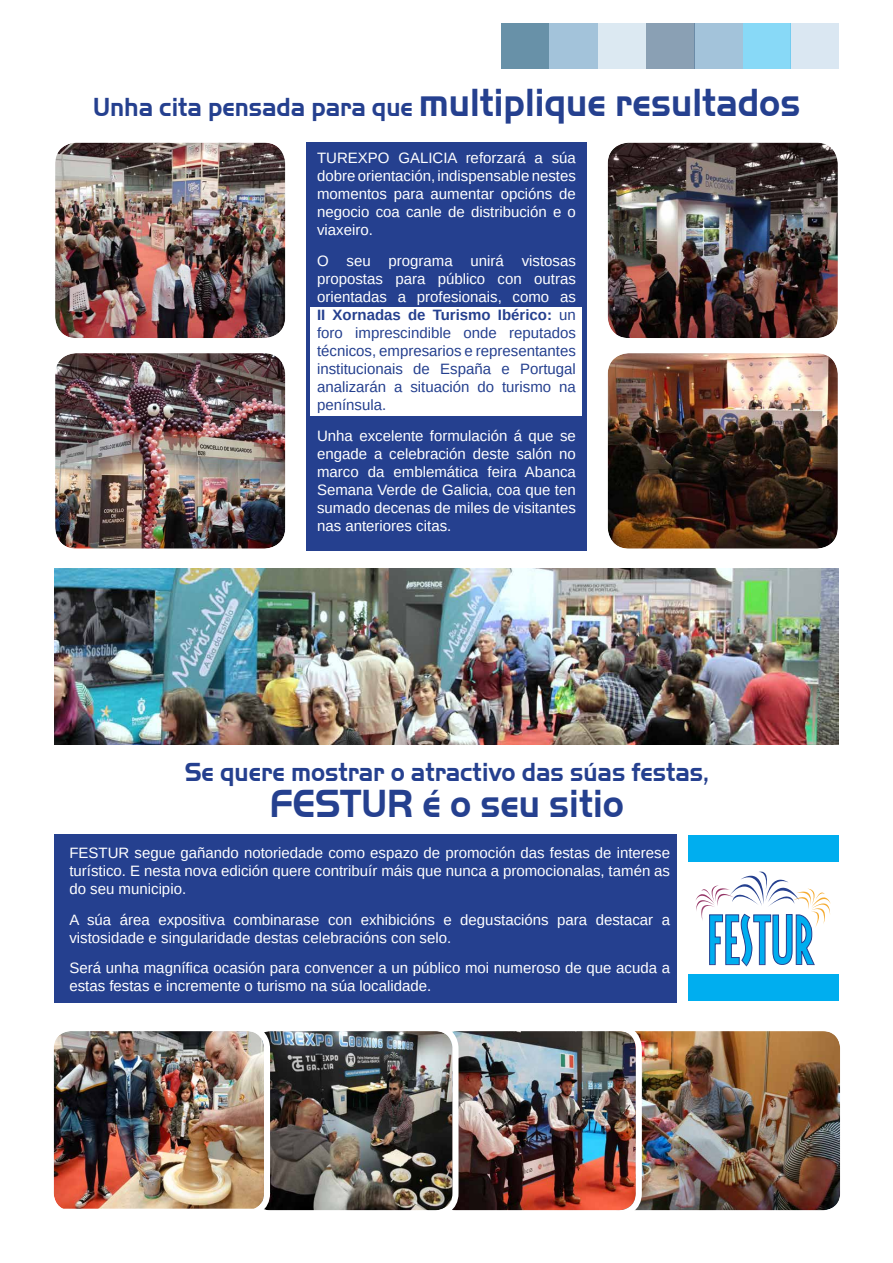
<style>
.page{position:relative;width:893px;height:1263px;background:#fff}
.page>*{position:absolute;margin:0;border:0;box-sizing:border-box;transform-origin:0 0}
.t1{font:700 40.5px "Handel Got D";color:#25408f;scale:.9 1}
.t2{font:700 27px "Handel Got D";color:#25408f;scale:.9 1}
.t3{font:15px/18px "Arimo";color:#fff;text-align:justify}
.t4{font:15px/18px "Arimo";color:#25408f;text-align:justify}
.s1{font-size:40.5px}
.s2{color:#fff}
.s3{font-weight:700}
</style>
<div class="page">
<div style="left:791px;top:23px;width:48px;height:45px;background:#dae7f2"></div>
<div style="left:742px;top:23px;width:49px;height:45px;background:#88d9f7"></div>
<div style="left:694px;top:23px;width:48px;height:45px;background:#a3c3da"></div>
<div style="left:646px;top:23px;width:48px;height:45px;background:#8aa0b4"></div>
<div style="left:598px;top:23px;width:48px;height:45px;background:#dce9f2"></div>
<div style="left:501px;top:23px;width:49px;height:45px;background:#6891a8"></div>
<div style="left:549px;top:23px;width:49px;height:45px;background:#a3c3da"></div>
<div style="left:55px;top:835px;width:622px;height:168px;background:#25408f"></div>
<img style="left:637px;top:1032px;width:202px;height:177px">
<div style="left:596px;top:1025px;width:250px;height:191px;border:6px solid #fff;border-radius:20px"></div>
<img style="left:453px;top:1032px;width:182px;height:177px">
<div style="left:432px;top:1025px;width:210px;height:191px;border:6px solid #fff;border-radius:20px"></div>
<img style="left:265px;top:1032px;width:186px;height:177px">
<div style="left:247px;top:1025px;width:211px;height:191px;border:6px solid #fff;border-radius:20px"></div>
<img style="left:55px;top:1032px;width:208px;height:177px">
<div style="left:48px;top:1025px;width:222px;height:191px;border:6px solid #fff;border-radius:20px"></div>
<svg style="left:695px;top:874px;width:136px;height:88px"></svg>
<div style="left:676px;top:823px;width:174px;height:51px;background:#fff"></div>
<div style="left:688px;top:835px;width:150px;height:27px;background:#00aeef"></div>
<div style="left:676px;top:962px;width:174px;height:51px;background:#fff"></div>
<div style="left:688px;top:974px;width:150px;height:27px;background:#00aeef"></div>
<div style="left:306px;top:142px;width:281px;height:408px;background:#25408f"></div>
<img style="left:57px;top:355px;width:227px;height:192px">
<div style="left:48px;top:346px;width:245px;height:210px;border:8px solid #fff;border-radius:25px"></div>
<img style="left:609px;top:355px;width:227px;height:192px">
<div style="left:600px;top:346px;width:245px;height:210px;border:8px solid #fff;border-radius:25px"></div>
<img style="left:57px;top:144px;width:227px;height:193px">
<div style="left:48px;top:135px;width:245px;height:211px;border:8px solid #fff;border-radius:25px"></div>
<img style="left:609px;top:144px;width:227px;height:193px">
<div style="left:600px;top:135px;width:245px;height:211px;border:8px solid #fff;border-radius:25px"></div>
<img style="left:54px;top:569px;width:785px;height:175px">
<div style="left:310px;top:307px;width:272px;height:108px;background:#fff"></div>
<h2 class="t2" style="left:93px;top:92px;width:787px">Unha cita pensada para que <span class="s1">multiplique resultados</span></h2>
<p class="t3" style="left:317px;top:149px;width:260px">TUREXPO GALICIA reforzará a súa dobre orientación, indispensable nestes momentos para aumentar opcións de negocio coa canle de distribución e o viaxeiro.</p>
<p class="t4" style="left:317px;top:252px;width:260px"><span class="s2">O seu programa unirá vistosas propostas para público con outras orientadas a profesionais, como as </span><span class="s3">II Xornadas de Turismo Ibérico:</span> un foro imprescindible onde reputados técnicos, empresarios e representantes institucionais de España e Portugal analizarán a situación do turismo na península.</p>
<p class="t3" style="left:317px;top:426px;width:260px">Unha excelente formulación á que se engade a celebración deste salón no marco da emblemática feira Abanca Semana Verde de Galicia, coa que ten sumado decenas de miles de visitantes nas anteriores citas.</p>
<h2 class="t2" style="left:185px;top:756px;width:584px">Se quere mostrar o atractivo das súas festas,</h2>
<h1 class="t1" style="left:270px;top:781px;width:395px">FESTUR é o seu sitio</h1>
<p class="t3" style="left:69px;top:844px;width:602px">FESTUR segue gañando notoriedade como espazo de promoción das festas de interese turístico. E nesta nova edición quere contribuír máis que nunca a promocionalas, tamén as do seu municipio.</p>
<p class="t3" style="left:69px;top:910px;width:602px">A súa área expositiva combinarase con exhibicións e degustacións para destacar a vistosidade e singularidade destas celebracións con selo.</p>
<p class="t3" style="left:69px;top:959px;width:602px">Será unha magnífica ocasión para convencer a un público moi numeroso de que acuda a estas festas e incremente o turismo na súa localidade.</p>
</div>
